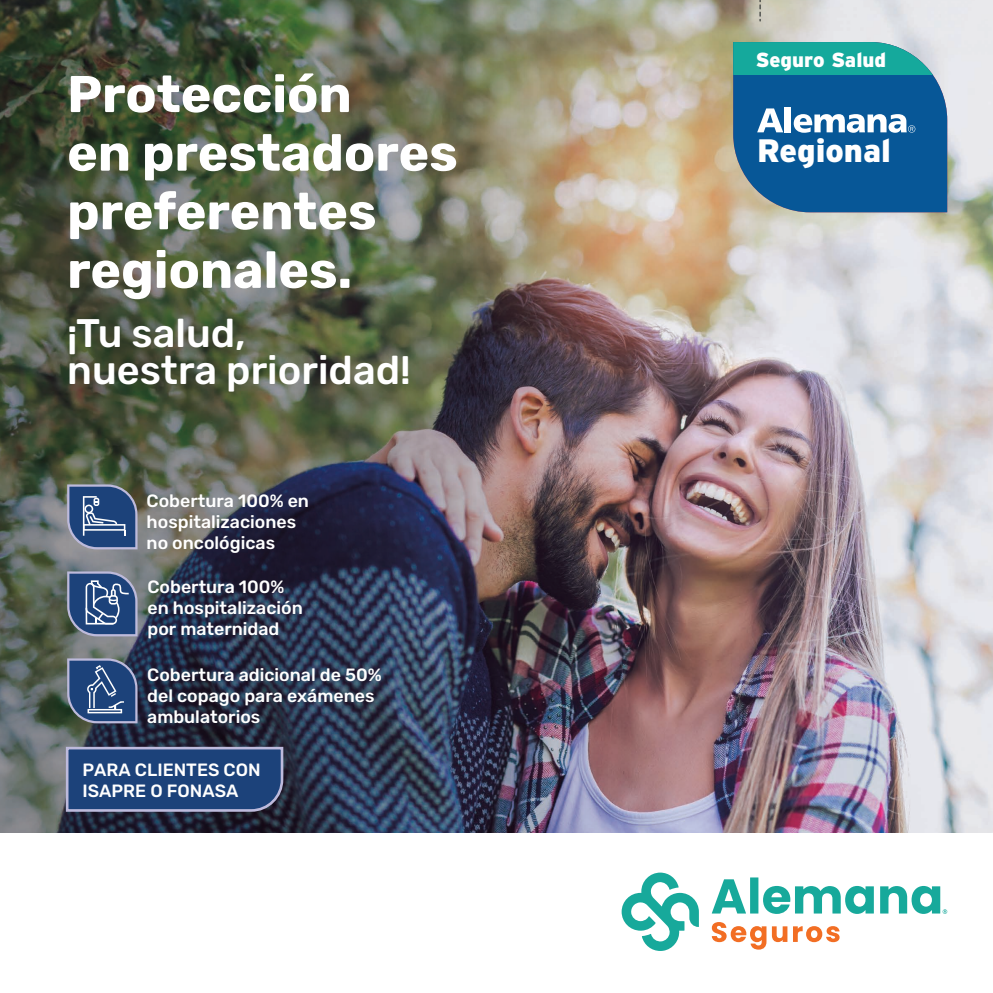
<style>
.page{position:relative;width:993px;height:993px;background:#fff}
.page>*{position:absolute;margin:0;border:0;box-sizing:border-box;transform-origin:0 0}
.t1{font:700 51.45px/58.6px "Rubik";color:#fff}
.t2{font:500 39.9px/37.4px "Rubik";color:#fff}
.t3{font:900 32.38px "Interstate";color:#fff}
.t4{font:900 20.3px "Interstate";color:#fff}
.t5{font:300 17.68px/21.3px "Rubik";color:#fff}
</style>
<div class="page">
<img style="left:953px;top:0;width:39px;height:832px">
<img style="left:0;top:0;width:953px;height:832px">
<svg style="left:621px;top:872px;width:77px;height:78px"></svg>
<svg style="left:711px;top:922px;width:128px;height:27px"></svg>
<svg style="left:712px;top:879px;width:33px;height:34px"></svg>
<div style="left:749px;top:877px;width:9px;height:36px;background:#17a99b"></div>
<svg style="left:763px;top:885px;width:110px;height:28px"></svg>
<svg style="left:880px;top:885px;width:66px;height:28px"></svg>
<svg style="left:733px;top:42px;width:213px;height:170px;background:#24759f"></svg>
<svg style="left:67px;top:484px;width:70px;height:65px;background:#48638d"></svg>
<svg style="left:67px;top:571px;width:70px;height:65px;background:#4b6690"></svg>
<svg style="left:67px;top:658px;width:70px;height:65px;background:#415d89"></svg>
<svg style="left:65px;top:745px;width:219px;height:67px;background:#2c4c80"></svg>
<h1 class="t1" style="left:67px;top:66px;width:392px">Protección<br>en prestadores preferentes regionales.</h1>
<h2 class="t2" style="left:67px;top:315px;width:345px">¡Tu salud,<br>nuestra prioridad!</h2>
<p class="t5" style="left:147px;top:490px;width:164px">Cobertura 100% en hospitalizaciones no oncológicas</p>
<p class="t5" style="left:147px;top:576px;width:157px">Cobertura 100% en hospitalización por maternidad</p>
<p class="t5" style="left:147px;top:664px;width:236px">Cobertura adicional de 50% del copago para exámenes ambulatorios</p>
<p class="t5" style="left:82px;top:759px;width:179px">PARA CLIENTES CON<br>ISAPRE O FONASA</p>
<p class="t4" style="left:755px;top:48px;width:132px">Seguro Salud</p>
<h3 class="t3" style="left:756px;top:132px;width:135px">Regional</h3>
</div>
